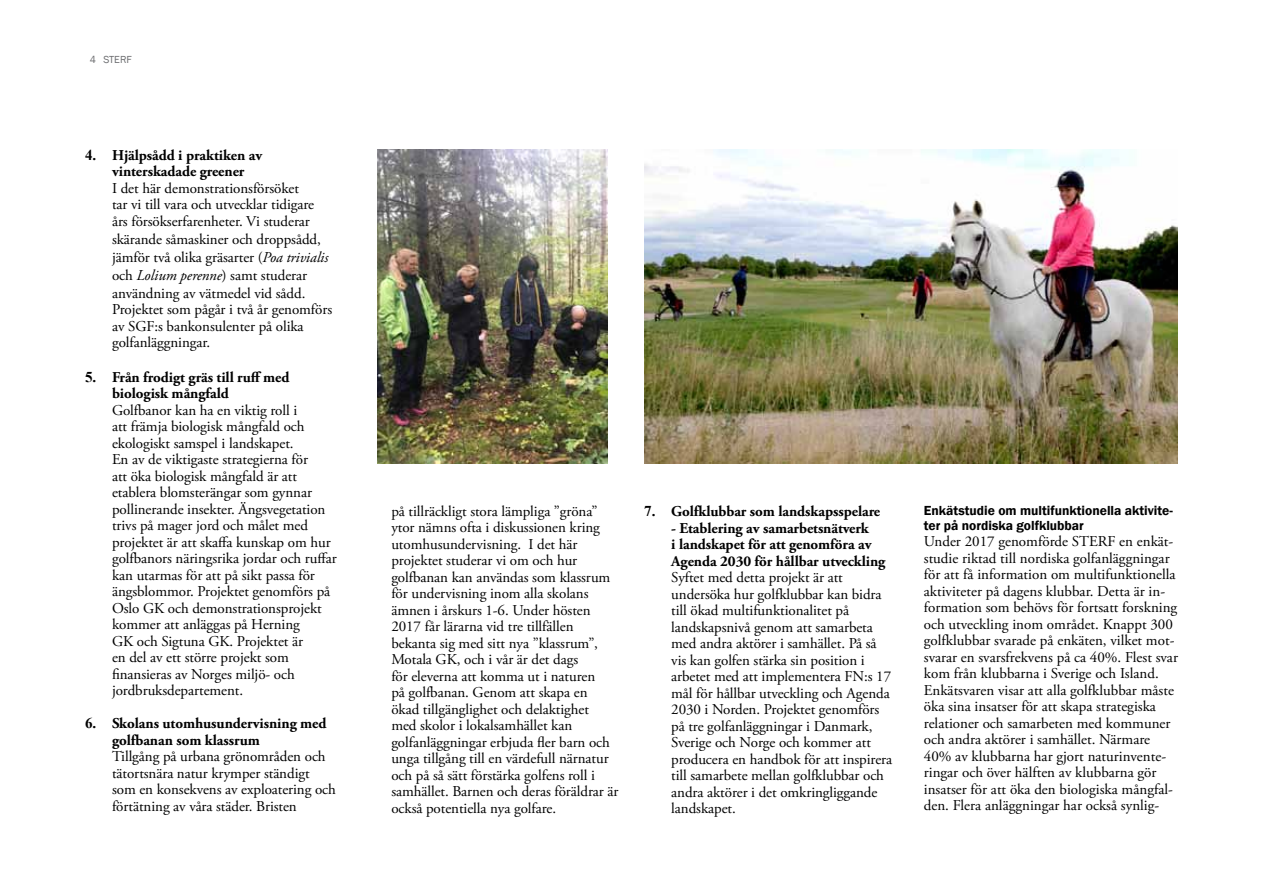
<style>
.page{position:relative;width:1263px;height:893px;background:#fff}
.page>*{position:absolute;margin:0;border:0;box-sizing:border-box;transform-origin:0 0}
.t1{font:15px/16.5px "Adobe Garamond Pro";letter-spacing:-.005em;color:#000}
.t2{font:700 15px/16.5px "Adobe Garamond Pro";letter-spacing:-.005em;color:#000}
.t3{font:600 13.5px/15px "Franklin Gothic";color:#000}
.t4{font:10.5px "Franklin Gothic";color:#6d6e71}
.s1{font-family:"Times New Roman"}
.s2{font-style:italic}
</style>
<div class="page">
<img style="left:377px;top:149px;width:230px;height:314px">
<img style="left:644px;top:149px;width:534px;height:314px">
<p class="t4" style="left:90px;top:53px;width:26px">4 STERF</p>
<p class="t2" style="left:112px;top:147px;width:152px;text-indent:-27px"><span class="s1">4.</span> Hjälpsådd i praktiken av vinterskadade greener</p>
<p class="t1" style="left:112px;top:180px;width:204px">I det här demonstrationsförsöket tar vi till vara och utvecklar tidigare års försökserfarenheter. Vi studerar</p>
<p class="t1" style="left:112px;top:230px;width:218px;line-height:18px">skärande såmaskiner och droppsådd, jämför två olika gräsarter (<span class="s2">Poa trivialis </span>och <span class="s2">Lolium perenne</span>) samt studerar användning av vätmedel vid sådd.</p>
<p class="t1" style="left:112px;top:302px;width:222px">Projektet som pågår i två år genomförs av SGF:s bankonsulenter på olika golfanläggningar.</p>
<p class="t2" style="left:112px;top:369px;width:179px;text-indent:-27px"><span class="s1">5.</span> Från frodigt gräs till ruff med biologisk mångfald</p>
<p class="t1" style="left:112px;top:402px;width:226px">Golfbanor kan ha en viktig roll i<br>att främja biologisk mångfald och ekologiskt samspel i landskapet.<br>En av de viktigaste strategierna för<br>att öka biologisk mångfald är att etablera blomsterängar som gynnar pollinerande insekter. Ängsvegetation trivs på mager jord och målet med projektet är att skaffa kunskap om hur golfbanors näringsrika jordar och ruffar kan utarmas för att på sikt passa för ängsblommor. Projektet genomförs på Oslo GK och demonstrationsprojekt kommer att anläggas på Herning<br>GK och Sigtuna GK. Projektet är<br>en del av ett större projekt som finansieras av Norges miljö- och jordbruksdepartement.</p>
<p class="t2" style="left:112px;top:715px;width:216px;text-indent:-27px"><span class="s1">6.</span> Skolans utomhusundervisning med golfbanan som klassrum</p>
<p class="t1" style="left:112px;top:749px;width:225px">Tillgång på urbana grönområden och tätortsnära natur krymper ständigt som en konsekvens av exploatering och förtätning av våra städer. Bristen</p>
<p class="t1" style="left:391px;top:503px;width:229px">på tillräckligt stora lämpliga ”gröna” ytor nämns ofta i diskussionen kring utomhusundervisning. I det här projektet studerar vi om och hur golfbanan kan användas som klassrum för undervisning inom alla skolans ämnen i årskurs 1-6. Under hösten 2017 får lärarna vid tre tillfällen bekanta sig med sitt nya ”klassrum”, Motala GK, och i vår är det dags<br>för eleverna att komma ut i naturen<br>på golfbanan. Genom att skapa en ökad tillgänglighet och delaktighet<br>med skolor i lokalsamhället kan golfanläggningar erbjuda fler barn och unga tillgång till en värdefull närnatur och på så sätt förstärka golfens roll i samhället. Barnen och deras föräldrar är också potentiella nya golfare.</p>
<p class="t2" style="left:644px;top:503px;width:237px"><span class="s1">7.</span> Golfklubbar som landskapsspelare</p>
<p class="t2" style="left:671px;top:520px;width:216px">- Etablering av samarbetsnätverk<br>i landskapet för att genomföra av<br>Agenda 2030 för hållbar utveckling</p>
<p class="t1" style="left:671px;top:570px;width:222px">Syftet med detta projekt är att undersöka hur golfklubbar kan bidra till ökad multifunktionalitet på landskapsnivå genom att samarbeta med andra aktörer i samhället. På så vis kan golfen stärka sin position i arbetet med att implementera FN:s 17 mål för hållbar utveckling och Agenda 2030 i Norden. Projektet genomförs på tre golfanläggningar i Danmark, Sverige och Norge och kommer att producera en handbok för att inspirera till samarbete mellan golfklubbar och andra aktörer i det omkringliggande landskapet.</p>
<p class="t3" style="left:924px;top:503px;width:250px">Enkätstudie om multifunktionella aktivite&shy;ter på nordiska golfklubbar</p>
<p class="t1" style="left:924px;top:534px;width:256px">Under 2017 genomförde STERF en enkät&shy;studie riktad till nordiska golfanläggningar för att få information om multifunktionella aktiviteter på dagens klubbar. Detta är in&shy;formation som behövs för fortsatt forskning och utveckling inom området. Knappt 300 golfklubbar svarade på enkäten, vilket mot&shy;svarar en svarsfrekvens på ca 40%. Flest svar kom från klubbarna i Sverige och Island.<br>Enkätsvaren visar att alla golfklubbar måste öka sina insatser för att skapa strategiska relationer och samarbeten med kommuner och andra aktörer i samhället. Närmare 40% av klubbarna har gjort naturinvente&shy;ringar och över hälften av klubbarna gör insatser för att öka den biologiska mångfal&shy;den. Flera anläggningar har också synlig-</p>
</div>
